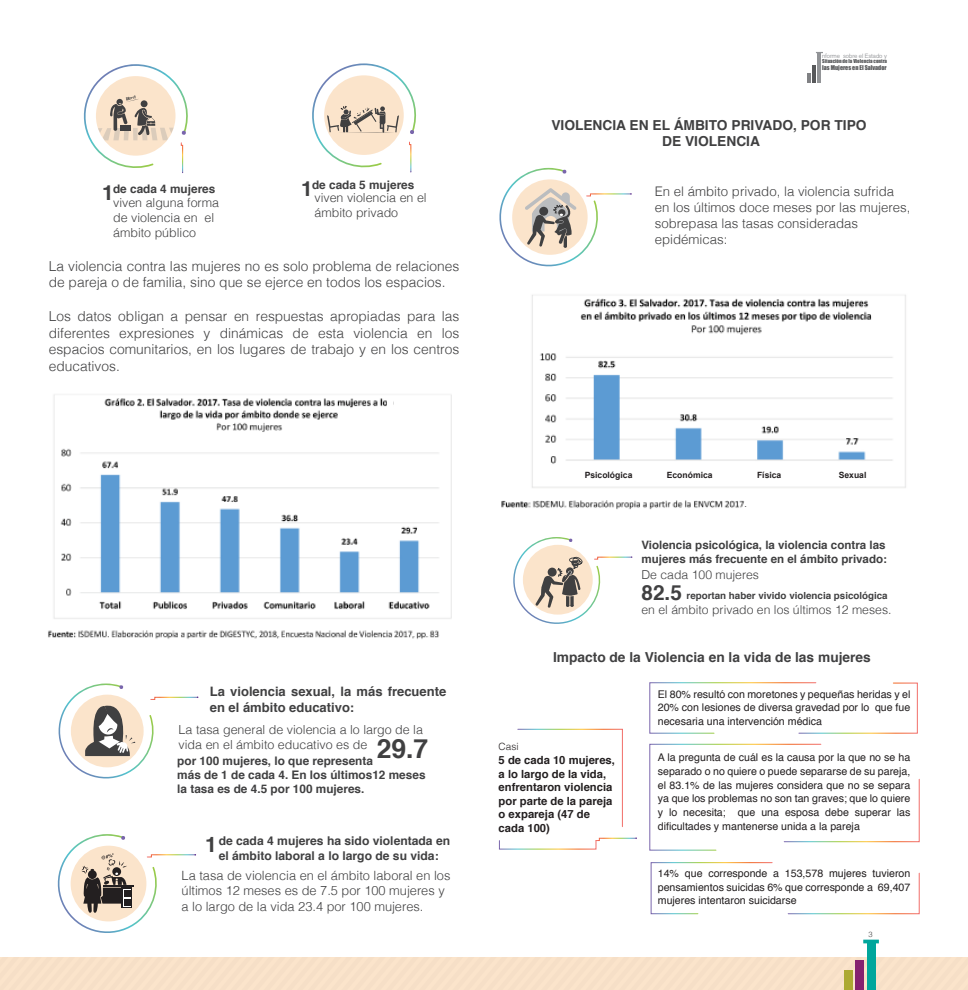
<style>
.page{position:relative;width:968px;height:990px;background:#fff}
.page>*{position:absolute;margin:0;border:0;box-sizing:border-box;transform-origin:0 0}
.t1{font:700 26.5px "Helvetica";color:#404041}
.t2{font:700 20.88px "Helvetica";color:#404041}
.t3{font:300 13.75px/16.8px "Helvetica";color:#404041}
.t4{font:700 13.75px/16.5px "Helvetica";color:#404041;text-align:center}
.t5{font:300 13.25px/15.9px "Helvetica";color:#404041}
.t6{font:700 13px/15.6px "Helvetica";color:#404041}
.t7{font:300 12.75px/15.4px "Helvetica";color:#404041}
.t8{font:300 12.5px/15px "Helvetica";color:#404041}
.t9{font:300 12.25px "Helvetica";color:#404041}
.t10{font:700 12.12px/14.5px "Helvetica";color:#404041;text-align:center}
.t11{font:700 11.88px/14.1px "Helvetica";color:#404041}
.t12{font:700 11.75px "Helvetica";color:#404041}
.t13{font:700 11.62px/13.9px "Helvetica";color:#404041}
.t14{font:700 11.25px/13.5px "Helvetica";color:#231f20}
.t15{font:10.62px/13.8px "Helvetica";color:#231f20;text-align:justify}
.t16{font:300 10px "Helvetica";color:#231f20}
.t17{font:700 9.75px "Helvetica";color:#404041}
.t18{font:700 8.62px "Arial";color:#231f20}
.t19{font:8.62px "Arial";color:#231f20}
.t20{font:300 7.5px "Helvetica";color:#404041}
.t21{font:6px "Impact";color:#58595b}
.t22{font:5.75px "Kannada Sangam MN";color:#929497}
.t23{font:5px "Impact";color:#58595b}
.s1{font-size:20.88px}
.s2{font-size:21.38px}
</style>
<div class="page">
<div style="left:0;top:958px;width:968px;height:32px;background:#f8e1c8"></div>
<hr style="left:812px;top:65px;width:4px;height:18px;background:#58595b">
<hr style="left:807px;top:73px;width:4px;height:10px;background:#808184">
<hr style="left:817px;top:53px;width:4px;height:30px;background:#929497">
<div style="left:855px;top:961px;width:9px;height:29px;background:#852170"></div>
<div style="left:844px;top:971px;width:9px;height:19px;background:#aca932"></div>
<div style="left:867px;top:942px;width:8px;height:48px;background:#00a69c"></div>
<hr style="left:863px;top:940px;width:15px;height:3px;background:#00a69c">
<svg style="left:83px;top:64px;width:105px;height:109px"></svg>
<svg style="left:312px;top:63px;width:104px;height:110px"></svg>
<svg style="left:58px;top:683px;width:140px;height:96px"></svg>
<svg style="left:57px;top:834px;width:139px;height:99px"></svg>
<svg style="left:499px;top:167px;width:133px;height:100px"></svg>
<svg style="left:596px;top:837px;width:41px;height:4px"></svg>
<svg style="left:513px;top:537px;width:119px;height:87px"></svg>
<img style="left:48px;top:394px;width:404px;height:245px">
<div style="left:387px;top:400px;width:6px;height:7px;background:#fff"></div>
<img style="left:501px;top:295px;width:405px;height:215px">
<div style="left:580px;top:468px;width:55px;height:15px;background:#fff"></div>
<div style="left:660px;top:469px;width:55px;height:15px;background:#fff"></div>
<div style="left:746px;top:468px;width:55px;height:15px;background:#fff"></div>
<div style="left:826px;top:468px;width:55px;height:15px;background:#fff"></div>
<svg style="left:517px;top:728px;width:106px;height:99px"></svg>
<div style="left:499px;top:840px;width:97px;height:10px;border:1px solid #fff"></div>
<svg style="left:650px;top:862px;width:122px;height:52px"></svg>
<svg style="left:649px;top:744px;width:270px;height:107px"></svg>
<svg style="left:787px;top:873px;width:132px;height:41px"></svg>
<svg style="left:649px;top:682px;width:269px;height:52px"></svg>
<p class="t12" style="left:301px;top:176px;width:115px"><span class="s1">1</span>de cada 5 mujeres</p>
<p class="t12" style="left:102px;top:180px;width:115px"><span class="s1">1</span>de cada 4 mujeres</p>
<p class="t8" style="left:113px;top:194px;width:107px">viven alguna forma de violencia en el ámbito público</p>
<p class="t8" style="left:314px;top:189px;width:114px">viven violencia en el ámbito privado</p>
<p class="t3" style="left:49px;top:256px;width:412px">La violencia contra las mujeres no es solo problema de relaciones de pareja o de familia, sino que se ejerce en todos los espacios.</p>
<p class="t3" style="left:49px;top:307px;width:412px;text-align:justify">Los datos obligan a pensar en respuestas apropiadas para las diferentes expresiones y dinámicas de esta violencia en los espacios comunitarios, en los lugares de trabajo y en los centros educativos.</p>
<p class="t6" style="left:210px;top:684px;width:238px">La violencia sexual, la más frecuente en el ámbito educativo:</p>
<p class="t8" style="left:179px;top:721px;width:246px">La tasa general de violencia a lo largo de la vida en el ámbito educativo es de</p>
<h1 class="t1" style="left:376px;top:727px;width:53px">29.7</h1>
<p class="t11" style="left:177px;top:754px;width:250px">por 100 mujeres, lo que representa<br>más de 1 de cada 4. En los últimos12 meses la tasa es de 4.5 por 100 mujeres.</p>
<p class="t10" style="left:205px;top:834px;width:247px"><span class="s2">1</span>de cada 4 mujeres ha sido violentada en el ámbito laboral a lo largo de su vida:</p>
<p class="t7" style="left:182px;top:867px;width:270px">La tasa de violencia en el ámbito laboral en los últimos 12 meses es de 7.5 por 100 mujeres y a lo largo de la vida 23.4 por 100 mujeres.</p>
<p class="t22" style="left:822px;top:52px;width:66px">nforme sobre el Estado y</p>
<p class="t23" style="left:822px;top:57px;width:66px">Situación de la Violencia contra</p>
<p class="t21" style="left:822px;top:63px;width:66px">las Mujeres en El Salvador</p>
<p class="t4" style="left:551px;top:117px;width:317px">VIOLENCIA EN EL ÁMBITO PRIVADO, POR TIPO<br>DE VIOLENCIA</p>
<p class="t5" style="left:654px;top:183px;width:257px">En el ámbito privado, la violencia sufrida en los últimos doce meses por las mujeres, sobrepasa las tasas consideradas epidémicas:</p>
<p class="t18" style="left:584px;top:469px;width:49px">Psicológica</p>
<p class="t18" style="left:666px;top:469px;width:47px">Económica</p>
<p class="t18" style="left:757px;top:469px;width:26px">Física</p>
<p class="t19" style="left:744px;top:498px;width:4px">.</p>
<p class="t18" style="left:838px;top:469px;width:29px">Sexual</p>
<p class="t13" style="left:641px;top:539px;width:247px">Violencia psicológica, la violencia contra las mujeres más frecuente en el ámbito privado:</p>
<p class="t9" style="left:641px;top:564px;width:119px">De cada 100 mujeres</p>
<h2 class="t2" style="left:641px;top:576px;width:42px">82.5</h2>
<p class="t17" style="left:686px;top:587px;width:203px">reportan haber vivido violencia psicológica</p>
<p class="t9" style="left:641px;top:599px;width:251px">en el ámbito privado en los últimos 12 meses.</p>
<p class="t4" style="left:553px;top:649px;width:319px">Impacto de la Violencia en la vida de las mujeres</p>
<p class="t16" style="left:498px;top:738px;width:21px">Casi</p>
<p class="t14" style="left:498px;top:754px;width:118px">5 de cada 10 mujeres, a lo largo de la vida, enfrentaron violencia por parte de la pareja o expareja (47 de cada 100)</p>
<p class="t15" style="left:658px;top:687px;width:254px">El 80% resultó con moretones y pequeñas heridas y el 20% con lesiones de diversa gravedad por lo que fue necesaria una intervención médica</p>
<p class="t15" style="left:658px;top:751px;width:254px">A la pregunta de cuál es la causa por la que no se ha separado o no quiere o puede separarse de su pareja, el 83.1% de las mujeres considera que no se separa ya que los problemas no son tan graves; que lo quiere y lo necesita; que una esposa debe superar las dificultades y mantenerse unida a la pareja</p>
<p class="t15" style="left:658px;top:867px;width:254px">14% que corresponde a 153,578 mujeres tuvieron pensamientos suicidas 6% que corresponde a 69,407 mujeres intentaron suicidarse</p>
<p class="t20" style="left:868px;top:928px;width:6px">3</p>
</div>
